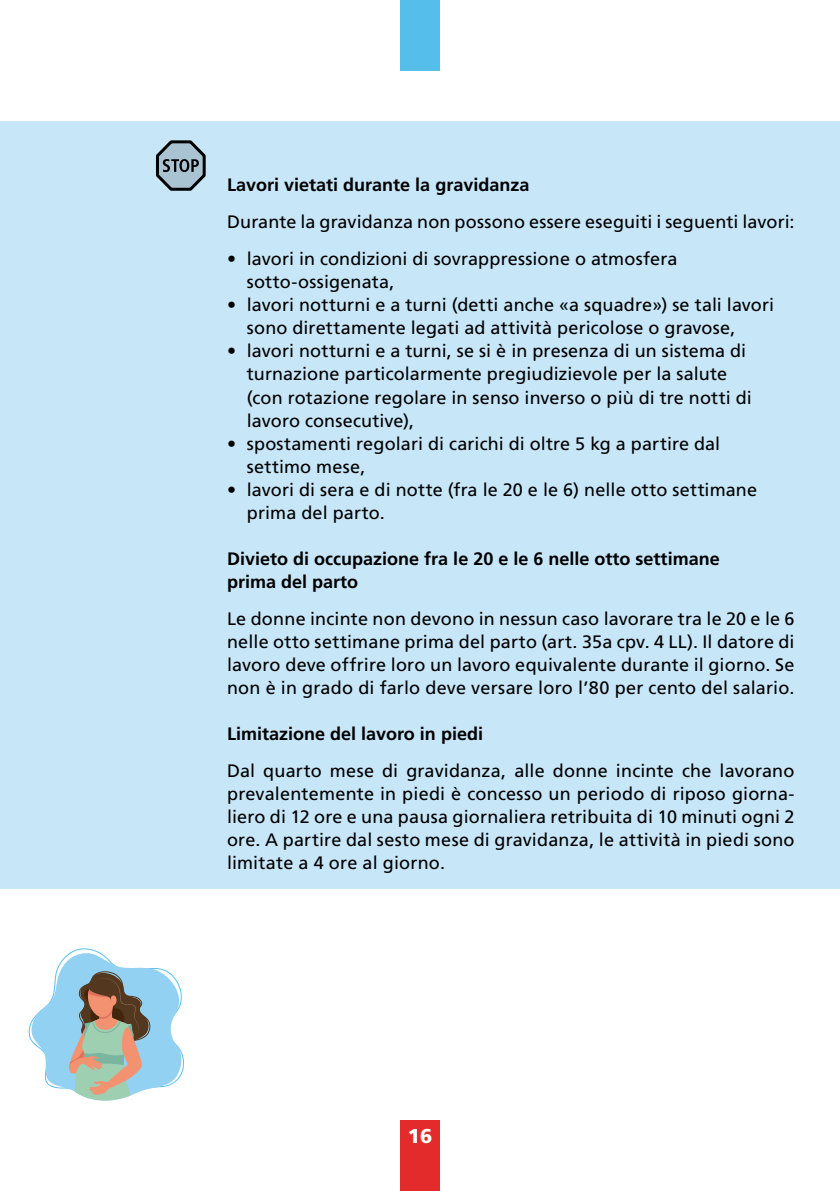
<style>
.page{position:relative;width:840px;height:1191px;background:#fff}
.page>*{position:absolute;margin:0;border:0;box-sizing:border-box;transform-origin:0 0}
.t1{font:900 20px "Frutiger LT Pro";color:#fff}
.t2{font:18px/23px "Frutiger LT Pro";letter-spacing:.005em;color:#000}
.t3{font:700 18px/23px "Frutiger LT Pro";color:#000}
</style>
<div class="page">
<div style="left:0;top:121px;width:839px;height:767px;background:#c7e6f8"></div>
<svg style="left:28px;top:948px;width:156px;height:153px"></svg>
<div style="left:400px;top:0;width:39px;height:71px;background:#55beeb"></div>
<div style="left:400px;top:1120px;width:39px;height:71px;background:#e42b2b"></div>
<svg style="left:156px;top:140px;width:50px;height:51px"></svg>
<p class="t3" style="left:227px;top:173px;width:304px">Lavori vietati durante la gravidanza</p>
<p class="t2" style="left:227px;top:210px;width:568px">Durante la gravidanza non possono essere eseguiti i seguenti lavori:</p>
<p class="t2" style="left:247px;top:248px;width:432px;text-indent:-20px">• lavori in condizioni di sovrappressione o atmosfera sotto-ossigenata,</p>
<p class="t2" style="left:247px;top:294px;width:528px;text-indent:-20px">• lavori notturni e a turni (detti anche «a squadre») se tali lavori sono direttamente legati ad attività pericolose o gravose,</p>
<p class="t2" style="left:247px;top:340px;width:506px;text-indent:-20px">• lavori notturni e a turni, se si è in presenza di un sistema di turnazione particolarmente pregiudizievole per la salute (con rotazione regolare in senso inverso o più di tre notti di lavoro consecutive),</p>
<p class="t2" style="left:247px;top:432px;width:474px;text-indent:-20px">• spostamenti regolari di carichi di oltre 5 kg a partire dal settimo mese,</p>
<p class="t2" style="left:247px;top:478px;width:511px;text-indent:-20px">• lavori di sera e di notte (fra le 20 e le 6) nelle otto settimane prima del parto.</p>
<p class="t3" style="left:227px;top:547px;width:494px">Divieto di occupazione fra le 20 e le 6 nelle otto settimane prima del parto</p>
<p class="t2" style="left:227px;top:607px;width:568px;text-align:justify">Le donne incinte non devono in nessun caso lavorare tra le 20 e le 6 nelle otto settimane prima del parto (art. 35a cpv. 4 LL). Il datore di lavoro deve offrire loro un lavoro equivalente durante il giorno. Se non è in grado di farlo deve versare loro l’80 per cento del salario.</p>
<p class="t3" style="left:227px;top:722px;width:257px">Limitazione del lavoro in piedi</p>
<p class="t2" style="left:227px;top:759px;width:569px;text-align:justify">Dal quarto mese di gravidanza, alle donne incinte che lavorano prevalentemente in piedi è concesso un periodo di riposo giorna&shy;liero di 12 ore e una pausa giornaliera retribuita di 10 minuti ogni 2 ore. A partire dal sesto mese di gravidanza, le attività in piedi sono limitate a 4 ore al giorno.</p>
<p class="t1" style="left:407px;top:1124px;width:26px">16</p>
</div>
